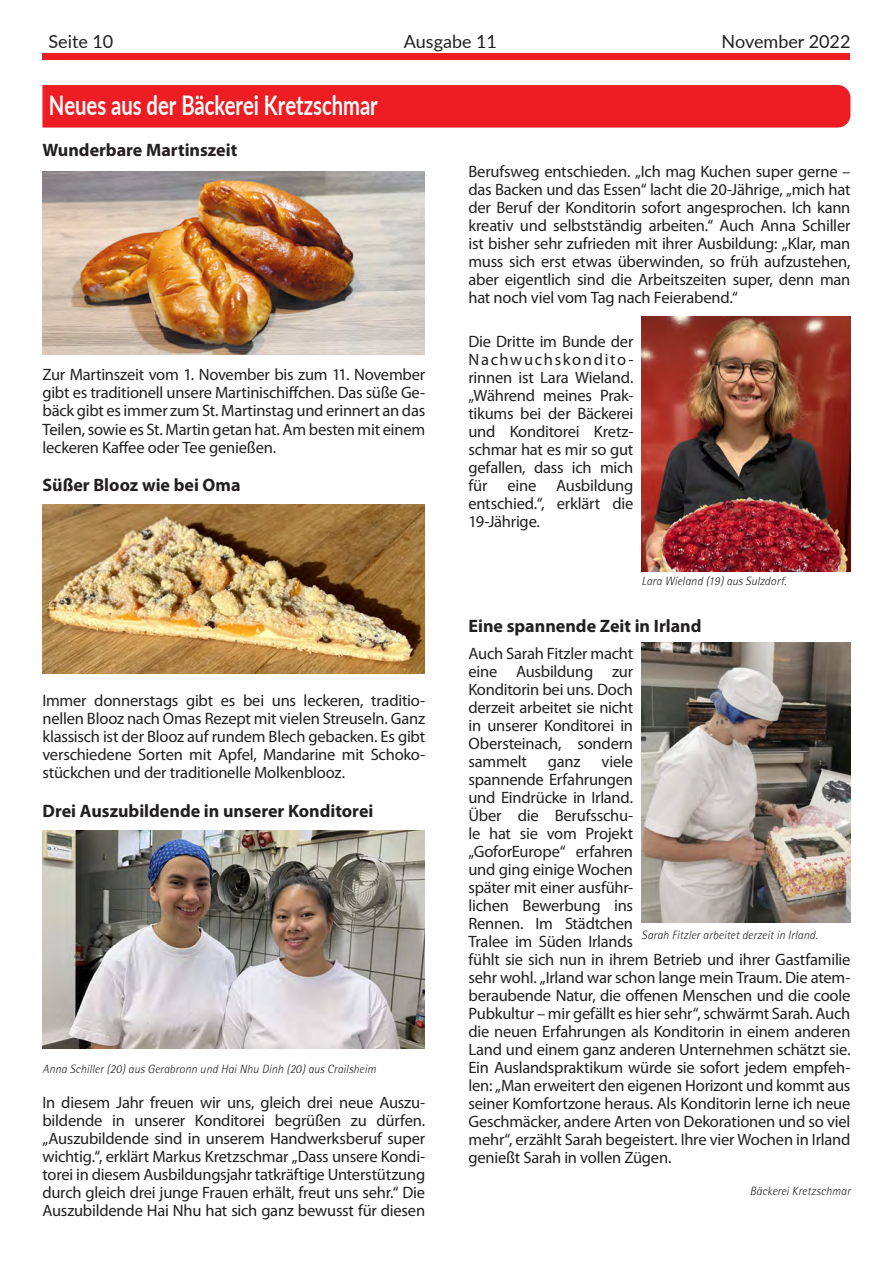
<style>
.page{position:relative;width:893px;height:1263px;background:#fff}
.page>*{position:absolute;margin:0;border:0;box-sizing:border-box;transform-origin:0 0}
.t1{font:700 27px "Lato";color:#fff;scale:.75 1}
.t2{font:700 18px "Myriad Pro";color:#231f20}
.t3{font:18px "Lato";color:#231f20}
.t4{font:16.5px/18px "Myriad Pro";letter-spacing:-.015em;color:#231f20;text-align:justify}
.t5{font:italic 300 12px "Rotis Semi Sans";letter-spacing:.005em;color:#231f20}
</style>
<div class="page">
<div style="left:43px;top:54px;width:807px;height:6px;background:#ee1d23"></div>
<div style="left:42px;top:85px;width:808px;height:43px;background:#ee1d23"></div>
<img style="left:42px;top:171px;width:382px;height:183px">
<img style="left:42px;top:504px;width:382px;height:170px">
<img style="left:42px;top:831px;width:382px;height:218px">
<img style="left:642px;top:316px;width:208px;height:255px">
<img style="left:642px;top:642px;width:208px;height:281px">
<p class="t3" style="left:48px;top:29px;width:66px">Seite 10</p>
<p class="t3" style="left:404px;top:29px;width:95px">Ausgabe 11</p>
<p class="t3" style="left:722px;top:29px;width:130px">November 2022</p>
<h1 class="t1" style="left:49px;top:85px;width:440px">Neues aus der Bäckerei Kretzschmar</h1>
<p class="t2" style="left:42px;top:138px;width:196px">Wunderbare Martinszeit</p>
<p class="t4" style="left:42px;top:366px;width:384px">Zur Martinszeit vom 1. November bis zum 11. November gibt es traditionell unsere Martinischiffchen. Das süße Ge&shy;bäck gibt es immer zum St. Martinstag und erinnert an das Teilen, sowie es St. Martin getan hat. Am besten mit einem leckeren Kaffee oder Tee genießen.</p>
<p class="t2" style="left:42px;top:473px;width:200px">Süßer Blooz wie bei Oma</p>
<p class="t4" style="left:42px;top:691px;width:384px">Immer donnerstags gibt es bei uns leckeren, traditio&shy;nellen Blooz nach Omas Rezept mit vielen Streuseln. Ganz klassisch ist der Blooz auf rundem Blech gebacken. Es gibt verschiedene Sorten mit Apfel, Mandarine mit Schoko&shy;stückchen und der traditionelle Molkenblooz.</p>
<p class="t2" style="left:42px;top:799px;width:332px">Drei Auszubildende in unserer Konditorei</p>
<p class="t5" style="left:42px;top:1062px;width:335px">Anna Schiller (20) aus Gerabronn und Hai Nhu Dinh (20) aus Crailsheim</p>
<p class="t4" style="left:42px;top:1093px;width:384px">In diesem Jahr freuen wir uns, gleich drei neue Auszu&shy;bildende in unserer Konditorei begrüßen zu dürfen. „Auszubildende sind in unserem Handwerksberuf super wichtig.“, erklärt Markus Kretzschmar „Dass unsere Kondi&shy;torei in diesem Ausbildungsjahr tatkräftige Unterstützung durch gleich drei junge Frauen erhält, freut uns sehr.“ Die Auszubildende Hai Nhu hat sich ganz bewusst für diesen</p>
<p class="t4" style="left:468px;top:162px;width:383px">Berufsweg entschieden. „Ich mag Kuchen super gerne – das Backen und das Essen“ lacht die 20-Jährige, „mich hat der Beruf der Konditorin sofort angesprochen. Ich kann kreativ und selbstständig arbeiten.“ Auch Anna Schiller ist bisher sehr zufrieden mit ihrer Ausbildung: „Klar, man muss sich erst etwas überwinden, so früh aufzustehen, aber eigentlich sind die Arbeitszeiten super, denn man hat noch viel vom Tag nach Feierabend.“</p>
<p class="t4" style="left:468px;top:332px;width:166px">Die Dritte im Bunde der Nachwuchskondito&shy;rinnen ist Lara Wieland. „Während meines Prak&shy;tikums bei der Bäckerei und Konditorei Kretz&shy;schmar hat es mir so gut gefallen, dass ich mich für eine Ausbildung entschied.“, erklärt die 19-Jährige.</p>
<p class="t5" style="left:642px;top:574px;width:146px">Lara Wieland (19) aus Sulzdorf.</p>
<p class="t2" style="left:468px;top:614px;width:235px">Eine spannende Zeit in Irland</p>
<p class="t4" style="left:468px;top:644px;width:166px">Auch Sarah Fitzler macht eine Ausbildung zur Konditorin bei uns. Doch derzeit arbeitet sie nicht in unserer Konditorei in Obersteinach, sondern sammelt</p>
<p class="t4" style="left:468px;top:752px;width:384px;text-align:left;text-indent:133px">viele<br>spannende Erfahrungen<br>und Eindrücke in Irland.<br>Über die Berufsschu-<br>le hat sie vom Projekt<br>„GoforEurope“ erfahren<br>und ging einige Wochen<br>später mit einer ausführ-<br>lichen Bewerbung ins<br>Rennen. Im Städtchen<br>Tralee im Süden Irlands<br>fühlt sie sich nun in ihrem Betrieb und ihrer Gastfamilie sehr wohl. „Irland war schon lange mein Traum. Die atem&shy;beraubende Natur, die offenen Menschen und die coole Pubkultur – mir gefällt es hier sehr“, schwärmt Sarah. Auch die neuen Erfahrungen als Konditorin in einem anderen Land und einem ganz anderen Unternehmen schätzt sie.<br>Ein Auslandspraktikum würde sie sofort jedem empfeh&shy;len: „Man erweitert den eigenen Horizont und kommt aus seiner Komfortzone heraus. Als Konditorin lerne ich neue Geschmäcker, andere Arten von Dekorationen und so viel mehr“, erzählt Sarah begeistert. Ihre vier Wochen in Irland genießt Sarah in vollen Zügen.</p>
<p class="t5" style="left:750px;top:1184px;width:102px">Bäckerei Kretzschmar</p>
<p class="t4" style="left:548px;top:752px;width:34px">ganz</p>
<p class="t5" style="left:642px;top:928px;width:177px">Sarah Fitzler arbeitet derzeit in Irland.</p>
</div>
